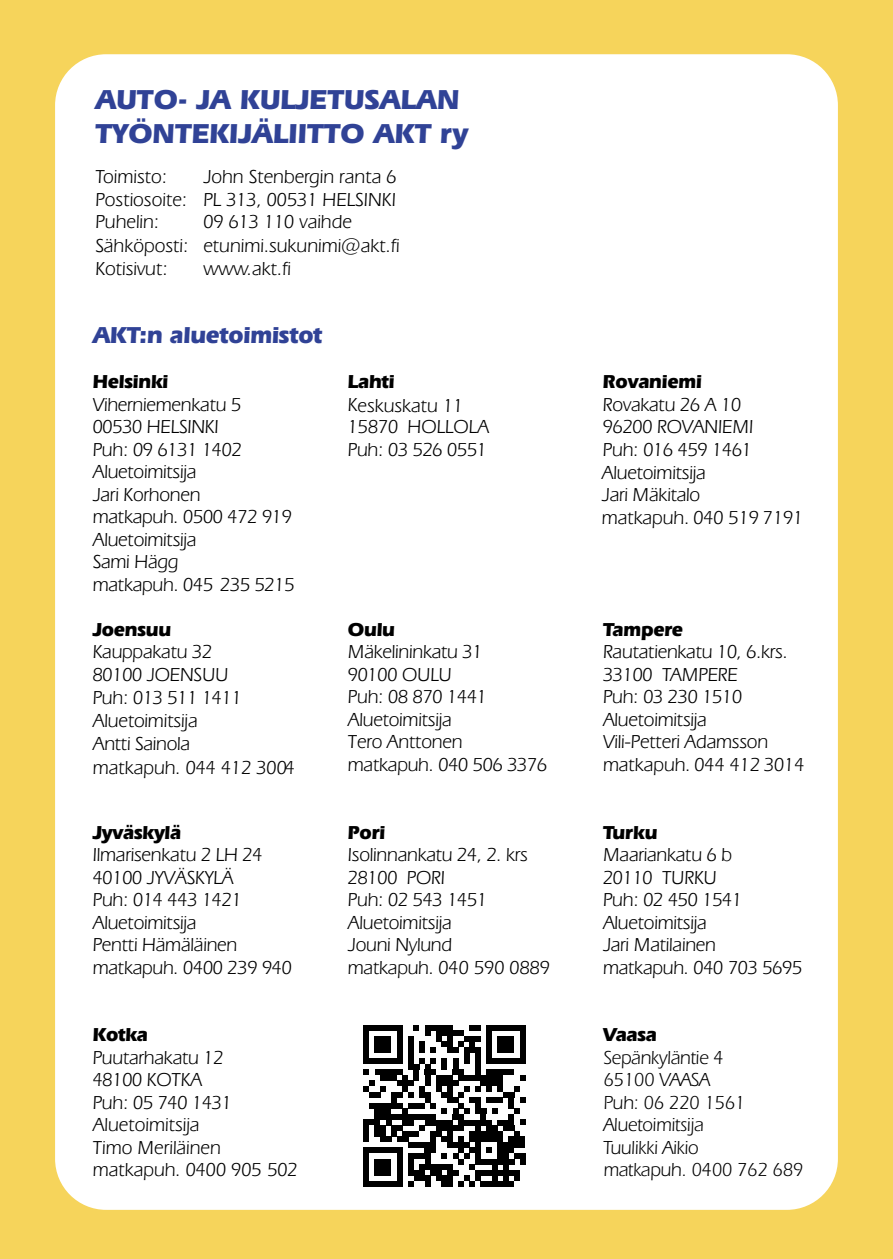
<style>
.page{position:relative;width:893px;height:1259px;background:#f6d45b}
.page>*{position:absolute;margin:0;border:0;box-sizing:border-box;transform-origin:0 0}
.t1{font:700 28.5px/34.2px "Eras IT Cby BT";color:#304296}
.t2{font:700 24px "Eras IT Cby BT";letter-spacing:-.01em;color:#304296}
.t3{font:19.5px/22.5px "Eras IT Cby BT";letter-spacing:-.01em;color:#000}
.t4{font:19.5px/22.5px "Itc Eras";letter-spacing:-.015em;color:#000;scale:.95 1}
.t5{font:700 19.5px "Eras IT Cby BT";letter-spacing:-.01em;color:#000}
</style>
<div class="page">
<div style="left:55px;top:54px;width:783px;height:1155px;background:#fff;border-radius:51px"></div>
<svg style="left:363px;top:1025px;width:162px;height:161px"></svg>
<div style="left:481px;top:1181px;width:33px;height:5px;background:#000"></div>
<h1 class="t1" style="left:95px;top:82px;width:375px">AUTO- JA KULJETUSALAN<br>TYÖNTEKIJÄLIITTO AKT ry</h1>
<p class="t3" style="left:95px;top:165px;width:303px;text-align:justify;text-indent:108px">John Stenbergin ranta 6<br>Postiosoite: PL 313, 00531 HELSINKI Puhelin:</p>
<p class="t3" style="left:95px;top:165px;width:73px">Toimisto:</p>
<p class="t3" style="left:95px;top:210px;width:306px;line-height:23.4px;text-indent:108px">09 613 110 vaihde<br>Sähköposti: etunimi.sukunimi@akt.fi<br>Kotisivut:</p>
<p class="t3" style="left:203px;top:257px;width:89px">www.akt.fi</p>
<p class="t2" style="left:93px;top:320px;width:231px">AKT:n aluetoimistot</p>
<p class="t5" style="left:93px;top:370px;width:77px">Helsinki</p>
<p class="t5" style="left:348px;top:370px;width:48px">Lahti</p>
<p class="t5" style="left:603px;top:370px;width:100px">Rovaniemi</p>
<p class="t3" style="left:93px;top:393px;width:150px">Viherniemenkatu 5</p>
<p class="t3" style="left:348px;top:394px;width:117px">Keskuskatu 11</p>
<p class="t3" style="left:603px;top:393px;width:140px">Rovakatu 26 A 10</p>
<p class="t3" style="left:93px;top:415px;width:128px">00530 HELSINKI</p>
<p class="t3" style="left:348px;top:414px;width:143px">15870 HOLLOLA</p>
<p class="t3" style="left:603px;top:415px;width:152px">96200 ROVANIEMI</p>
<p class="t3" style="left:93px;top:438px;width:151px">Puh: 09 6131 1402</p>
<p class="t3" style="left:348px;top:438px;width:141px">Puh: 03 526 0551</p>
<p class="t3" style="left:603px;top:438px;width:151px">Puh: 016 459 1461</p>
<p class="t3" style="left:93px;top:460px;width:203px">Aluetoimitsija<br>Jari Korhonen<br>matkapuh. 0500 472 919<br>Aluetoimitsija<br>Sami Hägg<br>matkapuh. 045 235 5215</p>
<p class="t5" style="left:348px;top:617px;width:49px">Oulu</p>
<p class="t5" style="left:603px;top:617px;width:82px">Tampere</p>
<p class="t3" style="left:348px;top:640px;width:136px">Mäkelininkatu 31</p>
<p class="t3" style="left:603px;top:640px;width:186px">Rautatienkatu 10, 6.krs.</p>
<p class="t3" style="left:348px;top:663px;width:106px">90100 OULU</p>
<p class="t3" style="left:603px;top:663px;width:137px">33100 TAMPERE</p>
<p class="t3" style="left:348px;top:685px;width:141px">Puh: 08 870 1441</p>
<p class="t3" style="left:603px;top:685px;width:141px">Puh: 03 230 1510</p>
<p class="t3" style="left:348px;top:708px;width:105px">Aluetoimitsija</p>
<p class="t3" style="left:603px;top:708px;width:105px">Aluetoimitsija</p>
<p class="t3" style="left:348px;top:730px;width:116px">Tero Anttonen</p>
<p class="t3" style="left:603px;top:730px;width:167px">Vili-Petteri Adamsson</p>
<p class="t3" style="left:602px;top:461px;width:203px">Aluetoimitsija<br>Jari Mäkitalo<br>matkapuh. 040 519 7191</p>
<p class="t5" style="left:93px;top:617px;width:80px">Joensuu</p>
<p class="t3" style="left:93px;top:640px;width:204px">Kauppakatu 32<br>80100 JOENSUU<br>Puh: 013 511 1411<br>Aluetoimitsija<br>Antti Sainola<br>matkapuh. 044 412 3004</p>
<p class="t3" style="left:348px;top:753px;width:201px">matkapuh. 040 506 3376</p>
<p class="t3" style="left:603px;top:753px;width:203px">matkapuh. 044 412 3014</p>
<p class="t5" style="left:93px;top:820px;width:90px">Jyväskylä</p>
<p class="t5" style="left:348px;top:820px;width:39px">Pori</p>
<p class="t5" style="left:603px;top:820px;width:56px">Turku</p>
<p class="t3" style="left:93px;top:843px;width:171px">Ilmarisenkatu 2 LH 24</p>
<p class="t3" style="left:348px;top:843px;width:182px">Isolinnankatu 24, 2. krs</p>
<p class="t3" style="left:603px;top:843px;width:131px">Maariankatu 6 b</p>
<p class="t3" style="left:93px;top:865px;width:142px">40100 JYVÄSKYLÄ</p>
<p class="t3" style="left:348px;top:865px;width:99px">28100 PORI</p>
<p class="t3" style="left:603px;top:865px;width:115px">20110 TURKU</p>
<p class="t3" style="left:93px;top:888px;width:151px">Puh: 014 443 1421</p>
<p class="t3" style="left:348px;top:888px;width:141px">Puh: 02 543 1451</p>
<p class="t3" style="left:603px;top:888px;width:141px">Puh: 02 450 1541</p>
<p class="t3" style="left:348px;top:910px;width:105px">Aluetoimitsija</p>
<p class="t3" style="left:603px;top:910px;width:105px">Aluetoimitsija</p>
<p class="t3" style="left:348px;top:933px;width:106px">Jouni Nylund</p>
<p class="t3" style="left:603px;top:933px;width:115px">Jari Matilainen</p>
<p class="t3" style="left:348px;top:955px;width:204px">matkapuh. 040 590 0889</p>
<p class="t3" style="left:603px;top:955px;width:201px">matkapuh. 040 703 5695</p>
<p class="t3" style="left:93px;top:910px;width:201px">Aluetoimitsija<br>Pentti Hämäläinen matkapuh. 0400 239 940</p>
<p class="t5" style="left:93px;top:1022px;width:57px">Kotka</p>
<p class="t5" style="left:603px;top:1022px;width:56px">Vaasa</p>
<p class="t3" style="left:93px;top:1045px;width:206px">Puutarhakatu 12<br>48100 KOTKA<br>Puh: 05 740 1431<br>Aluetoimitsija<br>Timo Meriläinen matkapuh. 0400 905 502</p>
<p class="t4" style="left:603px;top:1046px;width:212px">Sepänkyläntie 4<br>65100 VAASA<br>Puh: 06 220 1561<br>Aluetoimitsija<br>Tuulikki Aikio<br>matkapuh. 0400 762 689</p>
</div>
